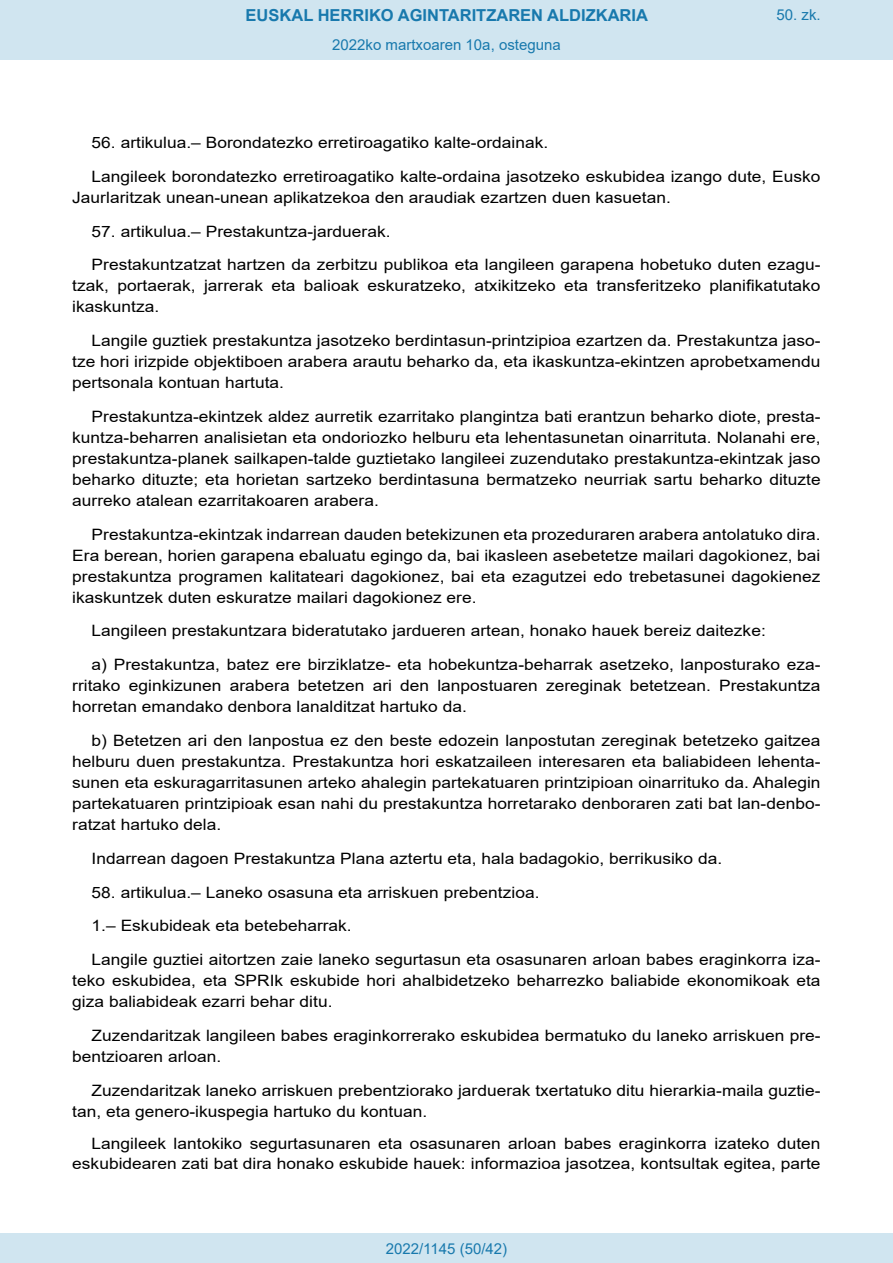
<style>
.page{position:relative;width:893px;height:1263px;background:#fff}
.page>*{position:absolute;margin:0;border:0;box-sizing:border-box;transform-origin:0 0}
.t1{font:700 16.5px "Arial";color:#1879ad}
.BOPVDetalle{font:15.6px/21px "Arial";color:#000;text-align:justify;scale:1.11 1}
.Paginacion_Centro{font:15px "Arial";color:#1879ad}
</style>
<div class="page">
<div style="left:0;top:0;width:893px;height:60px;background:#d0e5f0"></div>
<div style="left:0;top:1233px;width:893px;height:30px;background:#d0e5f0"></div>
<p class="t1" style="left:246px;top:3px;width:404px">EUSKAL HERRIKO AGINTARITZAREN ALDIZKARIA</p>
<p class="Paginacion_Centro" style="left:332px;top:35px;width:230px">2022ko martxoaren 10a, osteguna</p>
<p class="Paginacion_Centro" style="left:776px;top:5px;width:46px">50. zk.</p>
<p class="BOPVDetalle" style="left:92px;top:132px;width:413px">56. artikulua.– Borondatezko erretiroagatiko kalte-ordainak.</p>
<p class="BOPVDetalle" style="left:72px;top:166px;width:676px;text-indent:19px">Langileek borondatezko erretiroagatiko kalte-ordaina jasotzeko eskubidea izango dute, Eusko<br>Jaurlaritzak unean-unean aplikatzekoa den araudiak ezartzen duen kasuetan.</p>
<p class="BOPVDetalle" style="left:92px;top:221px;width:271px">57. artikulua.– Prestakuntza-jarduerak.</p>
<p class="BOPVDetalle" style="left:72px;top:254px;width:676px;text-indent:19px">Prestakuntzatzat hartzen da zerbitzu publikoa eta langileen garapena hobetuko duten ezagu&shy;tzak, portaerak, jarrerak eta balioak eskuratzeko, atxikitzeko eta transferitzeko planifikatutako ikaskuntza.</p>
<p class="BOPVDetalle" style="left:72px;top:330px;width:676px;text-indent:19px">Langile guztiek prestakuntza jasotzeko berdintasun-printzipioa ezartzen da. Prestakuntza jaso&shy;tze hori irizpide objektiboen arabera arautu beharko da, eta ikaskuntza-ekintzen aprobetxamendu pertsonala kontuan hartuta.</p>
<p class="BOPVDetalle" style="left:72px;top:406px;width:676px;text-indent:19px">Prestakuntza-ekintzek aldez aurretik ezarritako plangintza bati erantzun beharko diote, presta&shy;kuntza-beharren analisietan eta ondoriozko helburu eta lehentasunetan oinarrituta. Nolanahi ere, prestakuntza-planek sailkapen-talde guztietako langileei zuzendutako prestakuntza-ekintzak jaso beharko dituzte; eta horietan sartzeko berdintasuna bermatzeko neurriak sartu beharko dituzte aurreko atalean ezarritakoaren arabera.</p>
<p class="BOPVDetalle" style="left:72px;top:524px;width:676px;text-indent:19px">Prestakuntza-ekintzak indarrean dauden betekizunen eta prozeduraren arabera antolatuko dira.<br>Era berean, horien garapena ebaluatu egingo da, bai ikasleen asebetetze mailari dagokionez, bai prestakuntza programen kalitateari dagokionez, bai eta ezagutzei edo trebetasunei dagokienez ikaskuntzek duten eskuratze mailari dagokionez ere.</p>
<p class="BOPVDetalle" style="left:92px;top:620px;width:609px">Langileen prestakuntzara bideratutako jardueren artean, honako hauek bereiz daitezke:</p>
<p class="BOPVDetalle" style="left:72px;top:654px;width:676px;text-indent:19px">a) Prestakuntza, batez ere birziklatze- eta hobekuntza-beharrak asetzeko, lanposturako eza&shy;rritako eginkizunen arabera betetzen ari den lanpostuaren zereginak betetzean. Prestakuntza horretan emandako denbora lanalditzat hartuko da.</p>
<p class="BOPVDetalle" style="left:72px;top:730px;width:676px;text-indent:19px">b) Betetzen ari den lanpostua ez den beste edozein lanpostutan zereginak betetzeko gaitzea helburu duen prestakuntza. Prestakuntza hori eskatzaileen interesaren eta baliabideen lehenta&shy;sunen eta eskuragarritasunen arteko ahalegin partekatuaren printzipioan oinarrituko da. Ahalegin partekatuaren printzipioak esan nahi du prestakuntza horretarako denboraren zati bat lan-denbo&shy;ratzat hartuko dela.</p>
<p class="BOPVDetalle" style="left:92px;top:848px;width:570px">Indarrean dagoen Prestakuntza Plana aztertu eta, hala badagokio, berrikusiko da.</p>
<p class="BOPVDetalle" style="left:92px;top:881px;width:405px">58. artikulua.– Laneko osasuna eta arriskuen prebentzioa.</p>
<p class="BOPVDetalle" style="left:92px;top:915px;width:236px">1.– Eskubideak eta betebeharrak.</p>
<p class="BOPVDetalle" style="left:72px;top:949px;width:676px;text-indent:19px">Langile guztiei aitortzen zaie laneko segurtasun eta osasunaren arloan babes eraginkorra iza&shy;teko eskubidea, eta SPRIk eskubide hori ahalbidetzeko beharrezko baliabide ekonomikoak eta giza baliabideak ezarri behar ditu.</p>
<p class="BOPVDetalle" style="left:72px;top:1025px;width:676px;text-indent:19px">Zuzendaritzak langileen babes eraginkorrerako eskubidea bermatuko du laneko arriskuen pre&shy;bentzioaren arloan.</p>
<p class="BOPVDetalle" style="left:72px;top:1079px;width:676px;text-indent:19px">Zuzendaritzak laneko arriskuen prebentziorako jarduerak txertatuko ditu hierarkia-maila guztie&shy;tan, eta genero-ikuspegia hartuko du kontuan.</p>
<p class="BOPVDetalle" style="left:72px;top:1134px;width:676px;line-height:20px;text-align:right">Langileek lantokiko segurtasunaren eta osasunaren arloan babes eraginkorra izateko duten eskubidearen zati bat dira honako eskubide hauek: informazioa jasotzea, kontsultak egitea, parte</p>
<p class="Paginacion_Centro" style="left:386px;top:1238px;width:123px">2022/1145 (50/42)</p>
</div>
